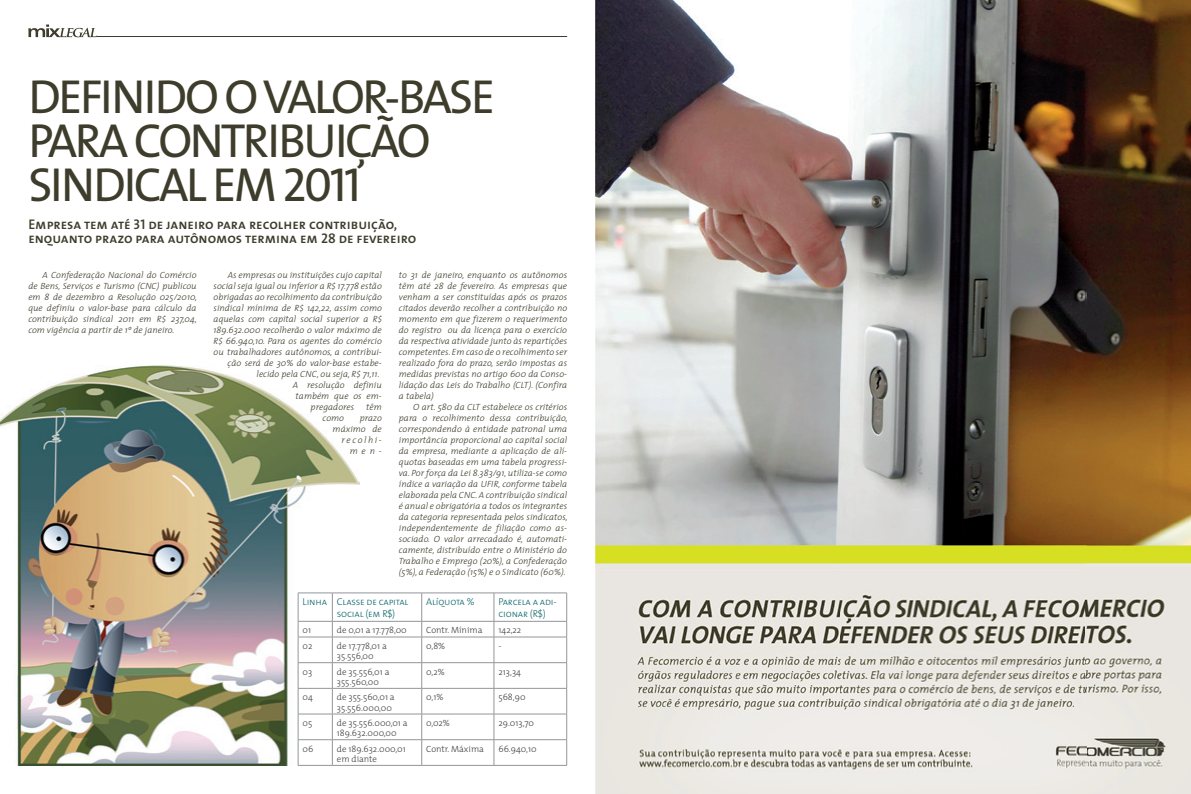
<style>
.page{position:relative;width:1191px;height:794px;background:#fff}
.page>*{position:absolute;margin:0;border:0;box-sizing:border-box;transform-origin:0 0}
.t1{font:48px/44px "The Mix Caps";letter-spacing:-.05em;color:#3e3c2b}
.t2{font:14px/14px "The Mix Semi Bold Caps";color:#3e3c2b}
.t3{font:10px/12px "The Mix Light Caps";letter-spacing:-.02em;color:#116a6e}
.t4{font:italic 300 9px/11px "The Mix";letter-spacing:.005em;color:#3e3c2b;text-align:justify}
.t5{font:300 9px/10px "The Mix";color:#3e3e3f}
</style>
<div class="page">
<img style="left:0;top:365px;width:359px;height:400px">
<hr style="left:96px;top:36px;width:471px;height:1px;background:#3e3c2b">
<svg style="left:28px;top:24px;width:69px;height:13px"></svg>
<hr style="left:298px;top:592px;width:34px;height:1px;background:#939598">
<hr style="left:332px;top:592px;width:90px;height:1px;background:#939598">
<hr style="left:422px;top:592px;width:72px;height:1px;background:#939598">
<hr style="left:494px;top:592px;width:73px;height:1px;background:#939598">
<hr style="left:298px;top:621px;width:34px;height:1px;background:#939598">
<hr style="left:332px;top:621px;width:90px;height:1px;background:#939598">
<hr style="left:422px;top:621px;width:72px;height:1px;background:#939598">
<hr style="left:494px;top:621px;width:73px;height:1px;background:#939598">
<hr style="left:298px;top:637px;width:34px;height:1px;background:#939598">
<hr style="left:332px;top:637px;width:90px;height:1px;background:#939598">
<hr style="left:422px;top:637px;width:72px;height:1px;background:#939598">
<hr style="left:494px;top:637px;width:73px;height:1px;background:#939598">
<hr style="left:298px;top:662px;width:34px;height:1px;background:#939598">
<hr style="left:332px;top:662px;width:90px;height:1px;background:#939598">
<hr style="left:422px;top:662px;width:72px;height:1px;background:#939598">
<hr style="left:494px;top:662px;width:73px;height:1px;background:#939598">
<hr style="left:298px;top:688px;width:34px;height:1px;background:#939598">
<hr style="left:332px;top:688px;width:90px;height:1px;background:#939598">
<hr style="left:422px;top:688px;width:72px;height:1px;background:#939598">
<hr style="left:494px;top:688px;width:73px;height:1px;background:#939598">
<hr style="left:298px;top:714px;width:34px;height:1px;background:#939598">
<hr style="left:332px;top:714px;width:90px;height:1px;background:#939598">
<hr style="left:422px;top:714px;width:72px;height:1px;background:#939598">
<hr style="left:494px;top:714px;width:73px;height:1px;background:#939598">
<hr style="left:298px;top:739px;width:34px;height:1px;background:#939598">
<svg style="left:298px;top:593px;width:1px;height:172px"></svg>
<hr style="left:332px;top:739px;width:90px;height:1px;background:#939598">
<svg style="left:332px;top:593px;width:1px;height:172px"></svg>
<hr style="left:422px;top:739px;width:72px;height:1px;background:#939598">
<svg style="left:421px;top:593px;width:1px;height:172px"></svg>
<hr style="left:494px;top:739px;width:73px;height:1px;background:#939598">
<svg style="left:494px;top:593px;width:1px;height:172px"></svg>
<svg style="left:566px;top:593px;width:1px;height:172px"></svg>
<hr style="left:298px;top:765px;width:34px;height:1px;background:#939598">
<hr style="left:332px;top:765px;width:90px;height:1px;background:#939598">
<hr style="left:422px;top:765px;width:72px;height:1px;background:#939598">
<hr style="left:494px;top:765px;width:73px;height:1px;background:#939598">
<img style="left:595px;top:0;width:596px;height:794px">
<h1 class="t1" style="left:28px;top:73px;width:468px">DEFINIDO O VALOR-BASE<br>PARA CONTRIBUIÇÃO<br>SINDICAL EM 2011</h1>
<h2 class="t2" style="left:28px;top:217px;width:389px">Empresa tem até 31 de janeiro para recolher contribuição, enquanto prazo para autônomos termina em 28 de fevereiro</h2>
<p class="t4" style="left:28px;top:269px;width:170px;text-indent:14px">A Confederação Nacional do Comércio de Bens, Serviços e Turismo (CNC) publicou em 8 de dezembro a Resolução 025/2010, que definiu o valor-base para cálculo da contribuição sindical 2011 em R$ 237,04, com vigência a partir de 1º de janeiro.</p>
<p class="t4" style="left:228px;top:269px;width:156px">As empresas ou instituições cujo capital</p>
<p class="t4" style="left:399px;top:269px;width:170px">to 31 de janeiro, enquanto os autônomos têm até 28 de fevereiro. As empresas que venham a ser constituídas após os prazos citados deverão recolher a contribuição no momento em que fizerem o requerimento do registro ou da licença para o exercício da respectiva atividade junto às repartições competentes. Em caso de o recolhimento ser realizado fora do prazo, serão impostas as medidas previstas no artigo 600 da Conso&shy;lidação das Leis do Trabalho (CLT). (Confira a tabela)</p>
<p class="t4" style="left:399px;top:401px;width:170px;text-indent:14px">O art. 580 da CLT estabelece os critérios para o recolhimento dessa contribuição, correspondendo à entidade patronal uma importância proporcional ao capital social da empresa, mediante a aplicação de alí&shy;quotas baseadas em uma tabela progressi&shy;va. Por força da Lei 8.383/91, utiliza-se como índice a variação da UFIR, conforme tabela elaborada pela CNC. A contribuição sindical é anual e obrigatória a todos os integrantes da categoria representada pelos sindicatos, independentemente de filiação como as&shy;sociado. O valor arrecadado é, automati&shy;camente, distribuído entre o Ministério do Trabalho e Emprego (20%), a Confederação (5%), a Federação (15%) e o Sindicato (60%).</p>
<p class="t4" style="left:214px;top:280px;width:170px">social seja igual ou inferior a R$ 17.778 estão</p>
<p class="t4" style="left:214px;top:291px;width:170px">obrigadas ao recolhimento da contribuição</p>
<p class="t4" style="left:214px;top:302px;width:170px">sindical mínima de R$ 142,22, assim como</p>
<p class="t4" style="left:214px;top:313px;width:170px">aquelas com capital social superior a R$</p>
<p class="t4" style="left:214px;top:324px;width:170px">189.632.000 recolherão o valor máximo de</p>
<p class="t4" style="left:214px;top:335px;width:170px">R$ 66.940,10. Para os agentes do comércio</p>
<p class="t4" style="left:214px;top:346px;width:170px">ou trabalhadores autônomos, a contribui-</p>
<p class="t4" style="left:228px;top:357px;width:156px">ção será de 30% do valor-base estabe-</p>
<p class="t4" style="left:257px;top:368px;width:124px">lecido pela CNC, ou seja, R$ 71,11.</p>
<p class="t4" style="left:293px;top:379px;width:91px">A resolução definiu</p>
<p class="t4" style="left:296px;top:390px;width:88px">também que os em-</p>
<p class="t4" style="left:311px;top:401px;width:45px">pregadores</p>
<p class="t4" style="left:366px;top:401px;width:17px">têm</p>
<p class="t4" style="left:323px;top:412px;width:23px">como</p>
<p class="t4" style="left:333px;top:412px;width:51px;text-align:right">prazo máximo de recolhi&shy;men-</p>
<p class="t3" style="left:337px;top:595px;width:73px;text-indent:-34px">Linha Classe de capital social (em R$)</p>
<p class="t3" style="left:426px;top:595px;width:50px">Alíquota %</p>
<p class="t3" style="left:498px;top:595px;width:60px">Parcela a adi&shy;cionar (R$)</p>
<p class="t5" style="left:303px;top:625px;width:10px">01</p>
<p class="t5" style="left:337px;top:625px;width:71px">de 0,01 a 17.778,00</p>
<p class="t5" style="left:426px;top:625px;width:58px">Contr. Mínima</p>
<p class="t5" style="left:498px;top:625px;width:24px">142,22</p>
<p class="t5" style="left:303px;top:641px;width:11px">02</p>
<p class="t5" style="left:337px;top:641px;width:52px">de 17.778,01 a<br>35.556,00</p>
<p class="t5" style="left:426px;top:641px;width:21px">0,8%</p>
<p class="t5" style="left:498px;top:641px;width:4px">-</p>
<p class="t5" style="left:303px;top:666px;width:11px">03</p>
<p class="t5" style="left:337px;top:666px;width:54px">de 35.556,01 a<br>355.560,00</p>
<p class="t5" style="left:426px;top:666px;width:20px">0,2%</p>
<p class="t5" style="left:498px;top:666px;width:24px">213,34</p>
<p class="t5" style="left:303px;top:692px;width:12px">04</p>
<p class="t5" style="left:337px;top:692px;width:59px">de 355.560,01 a<br>35.556.000,00</p>
<p class="t5" style="left:426px;top:692px;width:19px">0,1%</p>
<p class="t5" style="left:498px;top:692px;width:29px">568,90</p>
<p class="t5" style="left:303px;top:718px;width:11px">05</p>
<p class="t5" style="left:337px;top:718px;width:72px">de 35.556.000,01 a<br>189.632.000,00</p>
<p class="t5" style="left:426px;top:718px;width:25px">0,02%</p>
<p class="t5" style="left:498px;top:718px;width:37px">29.013,70</p>
<p class="t5" style="left:303px;top:743px;width:12px">06</p>
<p class="t5" style="left:337px;top:743px;width:70px">de 189.632.000,01 em diante</p>
<p class="t5" style="left:426px;top:743px;width:59px">Contr. Máxima</p>
<p class="t5" style="left:498px;top:743px;width:40px">66.940,10</p>
</div>
